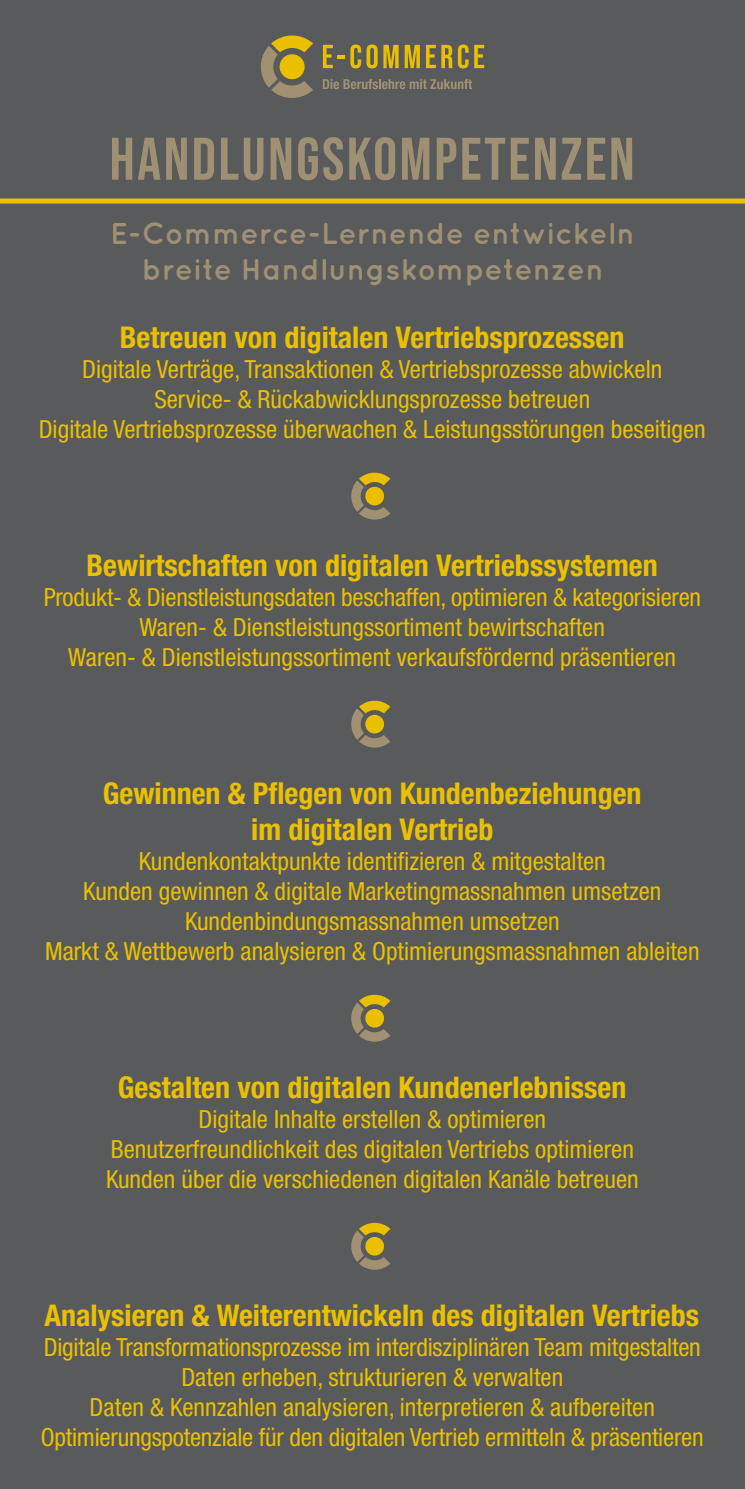
<style>
.page{position:relative;width:745px;height:1489px;background:#fff}
.page>*{position:absolute;margin:0;border:0;box-sizing:border-box;transform-origin:0 0}
.t1{font:60px "Bebas Neue";letter-spacing:.04em;color:#a09073}
.t2{font:700 condensed 30px/36px "Helvetica Neue LT Std";color:#ebc000;text-align:center}
.t3{font:700 30px/36px "Quicksand";letter-spacing:.005em;color:#a09073;text-align:center}
.t4{font:condensed 25px/30px "Helvetica Neue LT Std";color:#ebc000;text-align:center}
</style>
<div class="page">
<div style="left:0;top:0;width:744px;height:1488px;background:#585a5c"></div>
<svg style="left:261px;top:35px;width:52px;height:63px"></svg>
<svg style="left:322px;top:79px;width:150px;height:10px"></svg>
<svg style="left:323px;top:45px;width:54px;height:23px"></svg>
<svg style="left:383px;top:45px;width:15px;height:23px"></svg>
<svg style="left:404px;top:45px;width:15px;height:23px"></svg>
<svg style="left:426px;top:45px;width:9px;height:23px"></svg>
<svg style="left:441px;top:45px;width:27px;height:23px"></svg>
<svg style="left:474px;top:45px;width:10px;height:23px"></svg>
<svg style="left:351px;top:472px;width:39px;height:47px"></svg>
<svg style="left:351px;top:700px;width:39px;height:47px"></svg>
<svg style="left:351px;top:994px;width:39px;height:47px"></svg>
<svg style="left:351px;top:1222px;width:39px;height:47px"></svg>
<div style="left:0;top:198px;width:744px;height:5px;background:#ebc000"></div>
<h1 class="t1" style="left:109px;top:125px;width:526px">HANDLUNGSKOMPETENZEN</h1>
<p class="t3" style="left:110px;top:215px;width:526px">E-Commerce-Lernende entwickeln breite Handlungskompetenzen</p>
<p class="t2" style="left:120px;top:318px;width:505px">Betreuen von digitalen Vertriebsprozessen</p>
<p class="t4" style="left:39px;top:353px;width:668px">Digitale Verträge, Transaktionen &amp; Vertriebsprozesse abwickeln<br>Service- &amp; Rückabwicklungsprozesse betreuen<br>Digitale Vertriebsprozesse überwachen &amp; Leistungsstörungen beseitigen</p>
<p class="t2" style="left:87px;top:546px;width:572px">Bewirtschaften von digitalen Vertriebssystemen</p>
<p class="t4" style="left:44px;top:581px;width:658px">Produkt- &amp; Dienstleistungsdaten beschaffen, optimieren &amp; kategorisieren<br>Waren- &amp; Dienstleistungssortiment bewirtschaften<br>Waren- &amp; Dienstleistungssortiment verkaufsfördernd präsentieren</p>
<p class="t2" style="left:103px;top:774px;width:540px">Gewinnen &amp; Pflegen von Kundenbeziehungen im digitalen Vertrieb</p>
<p class="t4" style="left:45px;top:845px;width:655px">Kundenkontaktpunkte identifizieren &amp; mitgestalten<br>Kunden gewinnen &amp; digitale Marketingmassnahmen umsetzen Kundenbindungsmassnahmen umsetzen<br>Markt &amp; Wettbewerb analysieren &amp; Optimierungsmassnahmen ableiten</p>
<p class="t2" style="left:118px;top:1068px;width:509px">Gestalten von digitalen Kundenerlebnissen</p>
<p class="t4" style="left:106px;top:1103px;width:534px">Digitale Inhalte erstellen &amp; optimieren<br>Benutzerfreundlichkeit des digitalen Vertriebs optimieren<br>Kunden über die verschiedenen digitalen Kanäle betreuen</p>
<p class="t2" style="left:44px;top:1296px;width:655px">Analysieren &amp; Weiterentwickeln des digitalen Vertriebs</p>
<p class="t4" style="left:41px;top:1331px;width:663px">Digitale Transformationsprozesse im interdisziplinären Team mitgestalten Daten erheben, strukturieren &amp; verwalten<br>Daten &amp; Kennzahlen analysieren, interpretieren &amp; aufbereiten Optimierungspotenziale für den digitalen Vertrieb ermitteln &amp; präsentieren</p>
</div>
